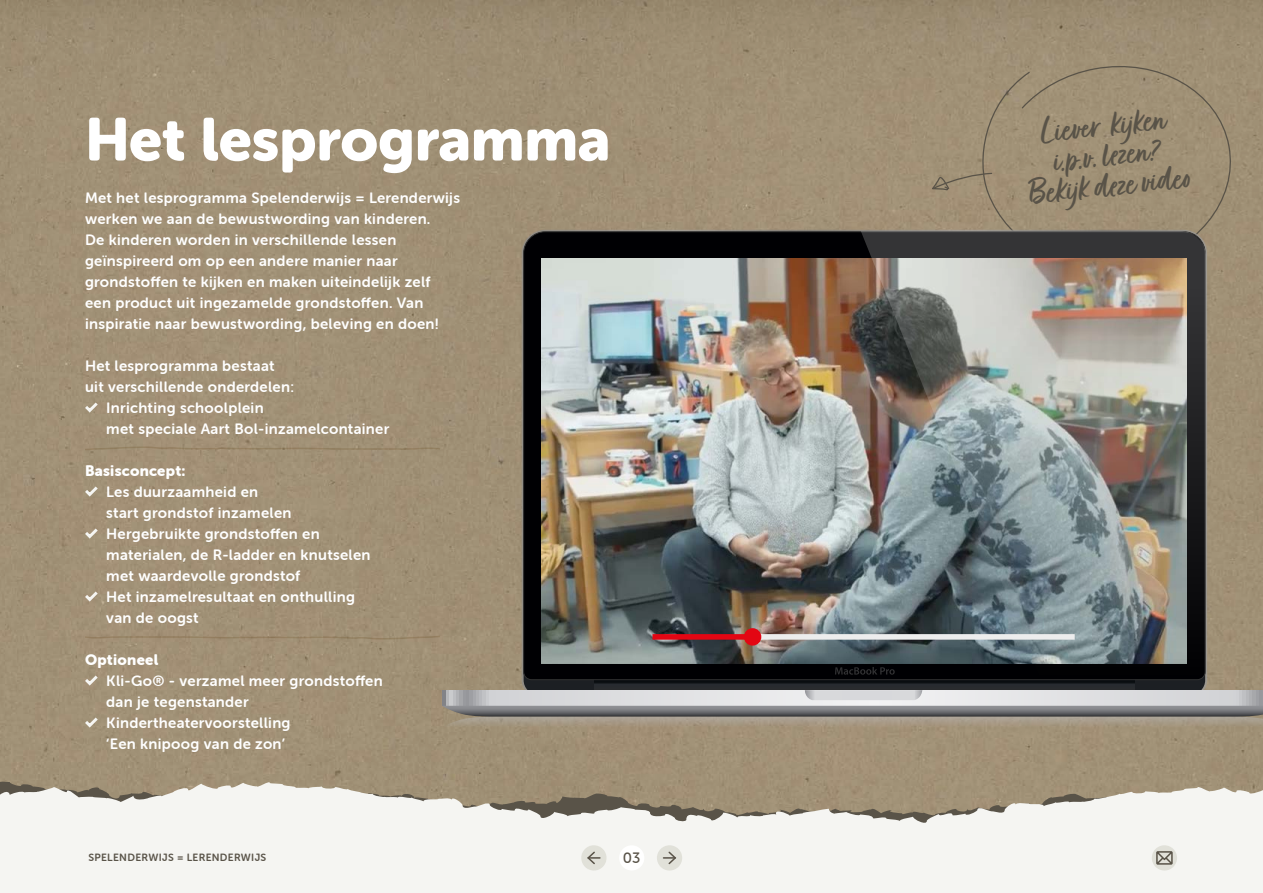
<style>
.page{position:relative;width:1263px;height:893px;background:#fff}
.page>*{position:absolute;margin:0;border:0;box-sizing:border-box;transform-origin:0 0}
.t1{font:60px "Museo Sans Rounded 900";color:#fff}
.t2{font:41.25px/30px "Fave Script Bold Pro";color:#595348;text-align:center}
.t3{font:15px/21px "Museo Sans Rounded 700";letter-spacing:.02em;color:#fff}
.t4{font:15px "Museo Sans Rounded 900";letter-spacing:.02em;color:#fff}
.t5{font:15px "Museo Sans Rounded 500";color:#595348}
.t6{font:10.5px "Museo Sans Rounded 700";letter-spacing:.03em;color:#595348}
</style>
<div class="page">
<div style="left:0;top:0;width:1263px;height:781px;background:#a09075"></div>
<svg style="left:83px;top:400px;width:17px;height:15px"></svg>
<svg style="left:83px;top:484px;width:17px;height:15px"></svg>
<svg style="left:83px;top:526px;width:17px;height:15px"></svg>
<svg style="left:83px;top:589px;width:17px;height:15px"></svg>
<svg style="left:83px;top:673px;width:17px;height:15px"></svg>
<svg style="left:83px;top:715px;width:17px;height:15px"></svg>
<svg style="left:931px;top:172px;width:43px;height:20px"></svg>
<div style="left:974px;top:56px;width:266px;height:223px;background:#a09176"></div>
<svg style="left:594px;top:681px;width:267px;height:9px;background:#202327"></svg>
<svg style="left:523px;top:231px;width:338px;height:450px;background:#070709"></svg>
<svg style="left:442px;top:690px;width:821px;height:16px;background:#d8d9db"></svg>
<svg style="left:804px;top:690px;width:118px;height:10px"></svg>
<svg style="left:442px;top:706px;width:821px;height:22px;background:#8a847b"></svg>
<svg style="left:835px;top:667px;width:26px;height:8px"></svg>
<img style="left:542px;top:258px;width:319px;height:406px">
<img style="left:861px;top:231px;width:345px;height:466px">
<div style="left:652px;top:634px;width:101px;height:6px;background:#e30613"></div>
<div style="left:753px;top:634px;width:322px;height:6px;background:#ededed"></div>
<div style="left:744px;top:628px;width:17px;height:18px;background:#e30613;border-radius:50%"></div>
<svg style="left:84px;top:446px;width:358px;height:5px;background:#9c8b6f"></svg>
<svg style="left:84px;top:635px;width:358px;height:5px;background:#9d8a6f"></svg>
<svg style="left:0;top:779px;width:834px;height:114px;fill:#f5f5f2"></svg>
<svg style="left:835px;top:781px;width:428px;height:3px"></svg>
<svg style="left:834px;top:784px;width:429px;height:109px;fill:#f5f5f2"></svg>
<div style="left:581px;top:845px;width:25px;height:25px;background:#e1e1d9;border-radius:50%"></div>
<svg style="left:587px;top:851px;width:13px;height:14px"></svg>
<div style="left:619px;top:845px;width:25px;height:25px;background:#fff;border-radius:50%"></div>
<div style="left:657px;top:845px;width:25px;height:25px;background:#e1e1d9;border-radius:50%"></div>
<svg style="left:663px;top:851px;width:14px;height:14px"></svg>
<div style="left:1152px;top:845px;width:25px;height:25px;background:#e1e1d9;border-radius:50%"></div>
<svg style="left:1156px;top:851px;width:17px;height:14px"></svg>
<h1 class="t1" style="left:85px;top:105px;width:527px">Het lesprogramma</h1>
<p class="t3" style="left:85px;top:187px;width:376px">Met het lesprogramma Spelenderwijs = Lerenderwijs werken we aan de bewustwording van kinderen.<br>De kinderen worden in verschillende lessen geïnspireerd om op een andere manier naar grondstoffen te kijken en maken uiteindelijk zelf een product uit ingezamelde grondstoffen. Van inspiratie naar bewustwording, beleving en doen!</p>
<p class="t3" style="left:85px;top:355px;width:191px">Het lesprogramma bestaat</p>
<p class="t3" style="left:85px;top:376px;width:211px">uit verschillende onderdelen:</p>
<p class="t3" style="left:106px;top:397px;width:159px">Inrichting schoolplein</p>
<p class="t3" style="left:106px;top:418px;width:285px">met speciale Aart Bol-inzamelcontainer</p>
<p class="t4" style="left:85px;top:462px;width:102px">Basisconcept:</p>
<p class="t3" style="left:106px;top:481px;width:266px">Les duurzaamheid en<br>start grondstof inzamelen<br>Hergebruikte grondstoffen en materialen, de R-ladder en knutselen met waardevolle grondstof<br>Het inzamelresultaat en onthulling van de oogst</p>
<p class="t4" style="left:85px;top:651px;width:75px">Optioneel</p>
<p class="t3" style="left:106px;top:670px;width:278px">Kli-Go® - verzamel meer grondstoffen dan je tegenstander<br>Kindertheatervoorstelling<br>‘Een knipoog van de zon’</p>
<p class="t6" style="left:88px;top:852px;width:179px">SPELENDERWIJS = LERENDERWIJS</p>
<p class="t5" style="left:623px;top:850px;width:19px">03</p>
<h2 class="t2" style="left:1022px;top:119px;width:163px;rotate:-6deg">Liever kijken i.p.v. lezen?<br>Bekijk deze video</h2>
</div>
